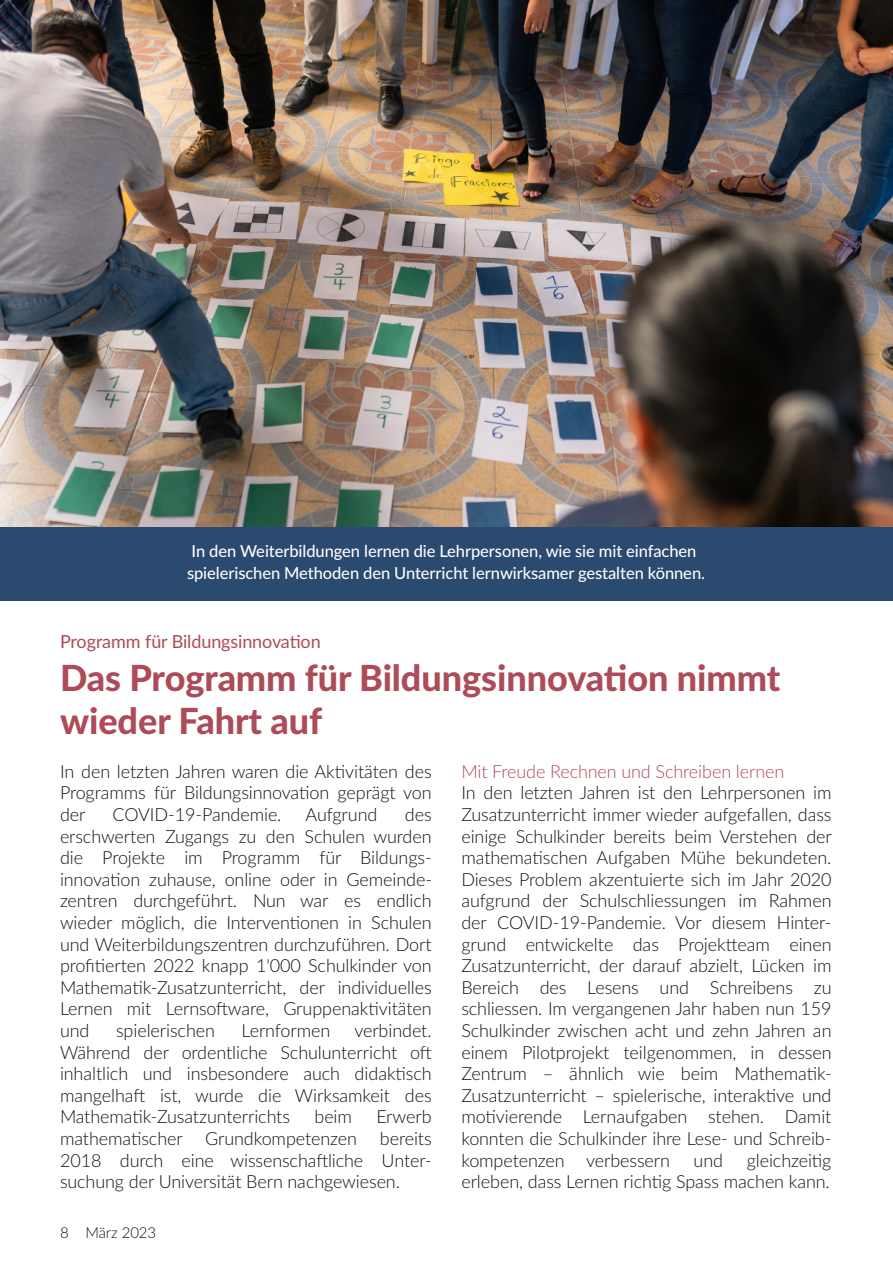
<style>
.page{position:relative;width:893px;height:1263px;background:#fff}
.page>*{position:absolute;margin:0;border:0;box-sizing:border-box;transform-origin:0 0}
.t1{font:800 36px/43.2px "Lato";letter-spacing:-.005em;color:#ad4b58}
.t2{font:300 18px/21.6px "Lato";letter-spacing:-.005em;color:#121211;text-align:justify}
.t3{font:300 18px "Lato";letter-spacing:-.005em;color:#ad4b58}
.t4{font:18px "Lato";letter-spacing:-.005em;color:#ad4b58}
.t5{font:500 16.5px/22.5px "Lato";letter-spacing:-.005em;color:#fff}
.t6{font:300 15px "Lato";letter-spacing:-.01em;color:#121211}
</style>
<div class="page">
<img style="left:0;top:0;width:893px;height:527px">
<div style="left:0;top:527px;width:893px;height:74px;background:#2b4a6f"></div>
<p class="t5" style="left:187px;top:540px;width:519px">In den Weiterbildungen lernen die Lehrpersonen, wie sie mit einfachen spielerischen Methoden den Unterricht lernwirksamer gestalten können.</p>
<p class="t4" style="left:60px;top:634px;width:262px">Programm für Bildungsinnovation</p>
<h1 class="t1" style="left:60px;top:659px;width:722px">Das Programm für Bildungsinnovation nimmt wieder Fahrt auf</h1>
<p class="t2" style="left:60px;top:761px;width:373px">In den letzten Jahren waren die Aktivitäten des Programms für Bildungsinnovation geprägt von der</p>
<p class="t2" style="left:60px;top:805px;width:374px;text-indent:345px">des erschwerten Zugangs zu den Schulen wurden die Projekte im Programm für Bildungs‐ innovation zuhause, online oder in Gemeinde‐ zentren durchgeführt. Nun war es endlich wieder möglich, die Interventionen in Schulen und Weiterbildungszentren durchzuführen. Dort profitierten 2022 knapp 1'000 Schulkinder von Mathematik‐Zusatzunterricht, der individuelles Lernen mit Lernsoftware, Gruppenaktivitäten und</p>
<p class="t2" style="left:113px;top:805px;width:170px">COVID‐19‐Pandemie.</p>
<p class="t2" style="left:306px;top:805px;width:73px">Aufgrund</p>
<p class="t2" style="left:60px;top:1021px;width:373px;text-indent:294px">verbindet.<br>Während der ordentliche Schulunterricht oft inhaltlich und insbesondere auch didaktisch mangelhaft ist, wurde die Wirksamkeit des Mathematik‐Zusatzunterrichts</p>
<p class="t2" style="left:116px;top:1021px;width:100px">spielerischen</p>
<p class="t2" style="left:242px;top:1021px;width:90px">Lernformen</p>
<p class="t2" style="left:314px;top:1107px;width:39px">beim</p>
<p class="t2" style="left:376px;top:1107px;width:57px">Erwerb</p>
<p class="t2" style="left:60px;top:1129px;width:299px">mathematischer Grundkompetenzen</p>
<p class="t2" style="left:60px;top:1129px;width:373px;text-indent:320px">bereits 2018 durch eine wissenschaftliche Unter‐ suchung der Universität Bern nachgewiesen.</p>
<p class="t6" style="left:60px;top:1226px;width:98px">8 März 2023</p>
<p class="t3" style="left:461px;top:763px;width:324px">Mit Freude Rechnen und Schreiben lernen</p>
<p class="t2" style="left:461px;top:783px;width:372px">In den letzten Jahren ist den Lehrpersonen im Zusatzunterricht immer wieder aufgefallen, dass einige Schulkinder bereits beim Verstehen der mathematischen Aufgaben Mühe bekundeten.<br>Dieses Problem akzentuierte sich im Jahr 2020 aufgrund der Schulschliessungen im Rahmen der COVID‐19‐Pandemie. Vor diesem Hinter‐ grund entwickelte das Projektteam einen Zusatzunterricht, der darauf abzielt, Lücken im Bereich des Lesens und Schreibens zu schliessen. Im vergangenen Jahr haben nun 159<br>Schulkinder zwischen acht und zehn Jahren an einem Pilotprojekt teilgenommen, in dessen Zentrum – ähnlich wie beim Mathematik‐ Zusatzunterricht – spielerische, interaktive und motivierende Lernaufgaben stehen. Damit konnten die Schulkinder ihre Lese‐ und Schreib‐ kompetenzen verbessern</p>
<p class="t2" style="left:461px;top:1150px;width:372px;text-align:right">gleichzeitig<br>erleben, dass Lernen richtig Spass machen kann.</p>
<p class="t2" style="left:694px;top:1150px;width:31px">und</p>
</div>
